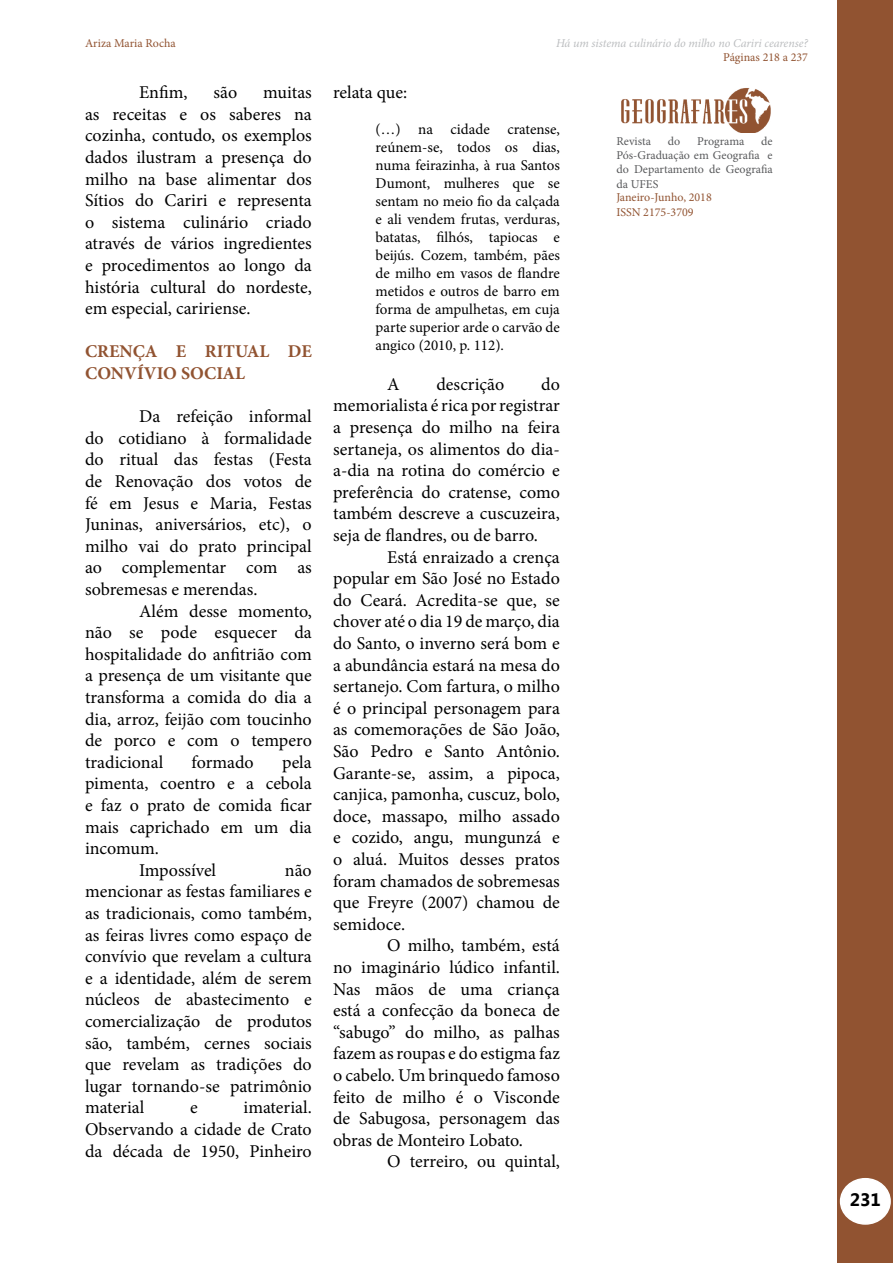
<style>
.page{position:relative;width:893px;height:1263px;background:#fff}
.page>*{position:absolute;margin:0;border:0;box-sizing:border-box;transform-origin:0 0}
.t1{font:18px/21.6px "Minion Pro";color:#000;text-align:justify}
.t2{font:700 18px/21.6px "Minion Pro";color:#915331}
.t3{font:700 18px "Segoe UI";color:#000}
.t4{font:15px/18px "Minion Pro";color:#000;text-align:justify}
.t5{font:12px/14.4px "Minion Pro";color:#58595b;text-align:justify}
.t6{font:12px/14.4px "Minion Pro";color:#915331}
.t7{font:italic 12px "Minion Pro";letter-spacing:-.005em;color:#bcbec0}
</style>
<div class="page">
<div style="left:838px;top:0;width:55px;height:1263px;background:#915331"></div>
<div style="left:841px;top:1179px;width:49px;height:45px;background:#fff;border-radius:50%"></div>
<div style="left:840px;top:1178px;width:51px;height:47px;border:2px solid #fff;border-radius:50%"></div>
<img style="left:621px;top:88px;width:150px;height:45px">
<p class="t6" style="left:85px;top:36px;width:92px">Ariza Maria Rocha</p>
<p class="t1" style="left:139px;top:82px;width:50px">Enfim,</p>
<p class="t1" style="left:213px;top:82px;width:25px">são</p>
<p class="t1" style="left:85px;top:82px;width:228px;text-indent:178px">muitas as receitas e os saberes na cozinha, contudo, os exemplos dados ilustram a presença do milho na base alimentar dos Sítios do Cariri e representa o sistema culinário criado através de vários ingredientes e procedimentos ao longo da história cultural do nordeste, em especial, caririense.</p>
<p class="t2" style="left:85px;top:341px;width:228px">CRENÇA E RITUAL DE<br>CONVÍVIO SOCIAL</p>
<p class="t1" style="left:85px;top:406px;width:228px;text-indent:54px">Da refeição informal do cotidiano à formalidade do ritual das festas (Festa de Renovação dos votos de fé em Jesus e Maria, Festas Juninas, aniversários, etc), o milho vai do prato principal ao complementar com as sobremesas e merendas.</p>
<p class="t1" style="left:85px;top:600px;width:228px;text-indent:54px">Além desse momento, não se pode esquecer da hospitalidade do anfitrião com a presença de um visitante que transforma a comida do dia a dia, arroz, feijão com toucinho de porco e com o tempero tradicional</p>
<p class="t1" style="left:192px;top:751px;width:64px">formado</p>
<p class="t1" style="left:282px;top:751px;width:31px">pela</p>
<p class="t1" style="left:85px;top:773px;width:228px">pimenta, coentro e a cebola</p>
<p class="t1" style="left:85px;top:794px;width:228px">e faz o prato de comida ficar</p>
<p class="t1" style="left:85px;top:816px;width:228px">mais caprichado em um dia</p>
<p class="t1" style="left:85px;top:838px;width:75px">incomum.</p>
<p class="t1" style="left:139px;top:859px;width:79px">Impossível</p>
<p class="t1" style="left:85px;top:859px;width:228px;text-indent:200px">não mencionar as festas familiares e as tradicionais, como também, as feiras livres como espaço de convívio que revelam a cultura e a identidade, além de serem núcleos de abastecimento e comercialização de produtos são, também, cernes sociais que revelam as tradições do lugar tornando-se patrimônio material</p>
<p class="t1" style="left:85px;top:1097px;width:228px;text-indent:158px">imaterial.<br>Observando a cidade de Crato da década de 1950, Pinheiro</p>
<p class="t1" style="left:190px;top:1097px;width:9px">e</p>
<p class="t7" style="left:556px;top:35px;width:253px">Há um sistema culinário do milho no Cariri cearense?</p>
<p class="t6" style="left:723px;top:50px;width:86px">Páginas 218 a 237</p>
<p class="t1" style="left:333px;top:82px;width:76px">relata que:</p>
<p class="t4" style="left:376px;top:120px;width:186px">(…) na cidade cratense, reúnem-se, todos os dias, numa feirazinha, à rua Santos Dumont, mulheres que se sentam no meio fio da calçada e ali vendem frutas, verduras, batatas, filhós, tapiocas e beijús. Cozem, também, pães de milho em vasos de flandre metidos e outros de barro em forma de ampulhetas, em cuja parte superior arde o carvão de angico (2010, p. 112).</p>
<p class="t1" style="left:387px;top:373px;width:14px">A</p>
<p class="t1" style="left:436px;top:373px;width:69px">descrição</p>
<p class="t1" style="left:333px;top:373px;width:228px;text-indent:208px">do memorialista é rica por registrar a presença do milho na feira sertaneja, os alimentos do dia&shy;a-dia na rotina do comércio e preferência do cratense, como também descreve a cuscuzeira, seja de flandres, ou de barro.</p>
<p class="t1" style="left:333px;top:546px;width:228px;text-indent:54px">Está enraizado a crença popular em São José no Estado do Ceará. Acredita-se que, se chover até o dia 19 de março, dia do Santo, o inverno será bom e a abundância estará na mesa do sertanejo. Com fartura, o milho é o principal personagem para as comemorações de São João, São Pedro e Santo Antônio.<br>Garante-se, assim, a pipoca, canjica, pamonha, cuscuz, bolo, doce, massapo, milho assado e cozido, angu, mungunzá e o aluá. Muitos desses pratos foram chamados de sobremesas que Freyre (2007) chamou de semidoce.</p>
<p class="t1" style="left:333px;top:935px;width:228px;text-indent:54px">O milho, também, está no imaginário lúdico infantil.<br>Nas mãos de uma criança está a confecção da boneca de “sabugo” do milho, as palhas fazem as roupas e do estigma faz o cabelo. Um brinquedo famoso feito de milho é o Visconde de Sabugosa, personagem das obras de Monteiro Lobato.</p>
<p class="t1" style="left:387px;top:1151px;width:174px">O terreiro, ou quintal,</p>
<p class="t5" style="left:616px;top:134px;width:36px">Revista</p>
<p class="t5" style="left:668px;top:134px;width:14px">do</p>
<p class="t5" style="left:697px;top:134px;width:49px">Programa</p>
<p class="t5" style="left:616px;top:134px;width:158px;text-indent:145px">de Pós-Graduação em Geografia e do Departamento de Geografia da UFES</p>
<p class="t6" style="left:616px;top:190px;width:97px">Janeiro-Junho, 2018<br>ISSN 2175-3709</p>
<p class="t3" style="left:850px;top:1187px;width:33px">231</p>
</div>
